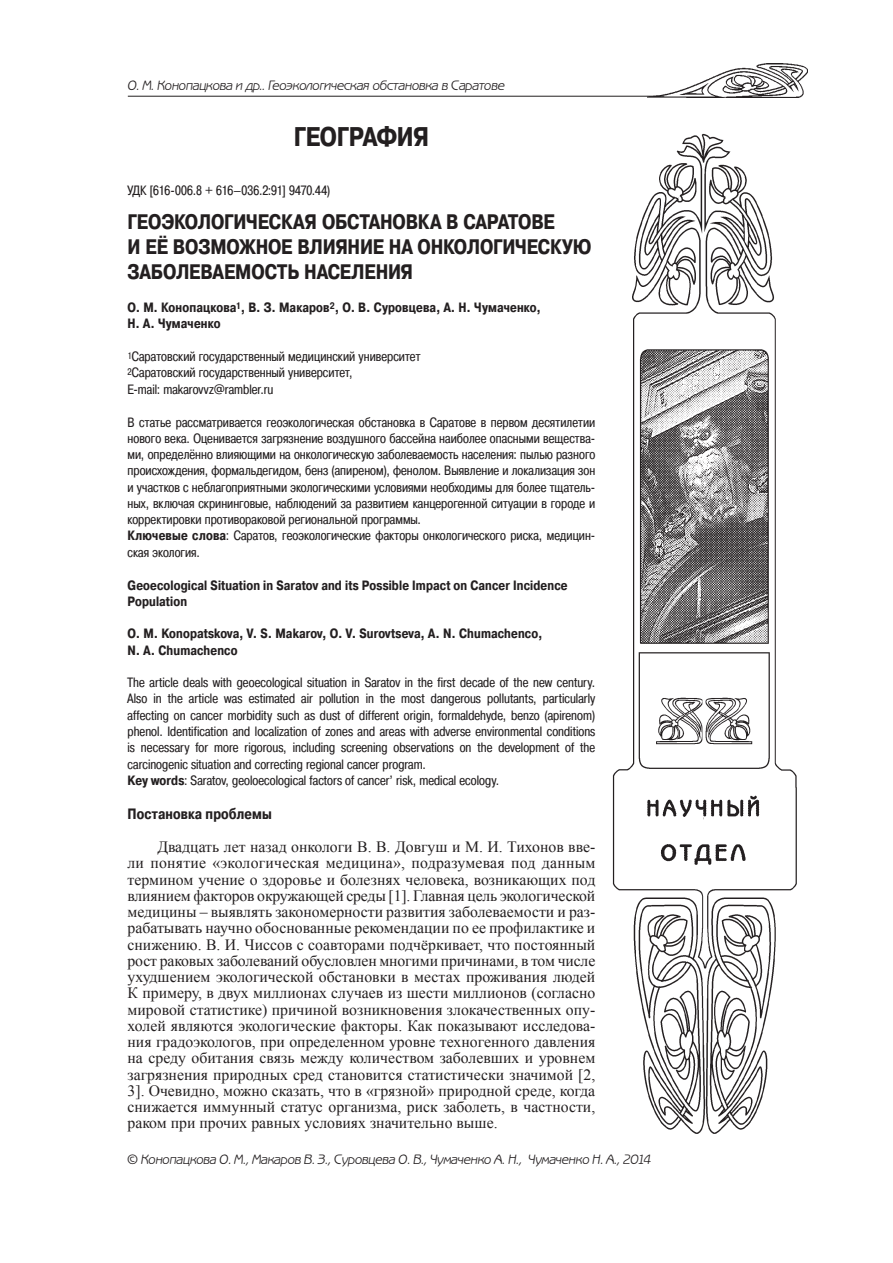
<style>
.page{position:relative;width:893px;height:1263px;background:#fff}
.page>*{position:absolute;margin:0;border:0;box-sizing:border-box;transform-origin:0 0}
.t1{font:700 27px "Pragmatica Cond C";letter-spacing:-.005em;color:#231f20}
.t2{font:700 21px/25.2px "Pragmatica Cond C";letter-spacing:.04em;color:#231f20}
.t3{font:15.75px/16.2px "Times New Roman";color:#231f20;text-align:justify}
.t4{font:700 15px "Pragmatica Cond C";letter-spacing:.01em;color:#231f20}
.t5{font:13.5px/16.2px "Pragmatica Cond C";letter-spacing:.005em;color:#231f20}
.t6{font:700 13.5px/16.2px "Pragmatica Cond C";letter-spacing:.01em;color:#231f20}
.t7{font:italic 13.5px "Benguiat Gothic C";color:#231f20}
.s1{font-weight:700}
</style>
<div class="page">
<img style="left:648px;top:63px;width:159px;height:34px">
<hr style="left:128px;top:96px;width:536px;height:1px;background:#231f20">
<img style="left:612px;top:133px;width:185px;height:1001px">
<p class="t7" style="left:128px;top:78px;width:379px">О. М. Конопацкова и др.. Геоэкологическая обстановка в Саратове</p>
<h1 class="t1" style="left:294px;top:121px;width:119px">ГЕОГРАФИЯ</h1>
<p class="t5" style="left:128px;top:182px;width:204px">УДК [616-006.8 + 616–036.2:91] 9470.44)</p>
<h2 class="t2" style="left:127px;top:209px;width:437px">Геоэкологическая обстановка в Саратове и её возможное вл ияние на онкологическую заболеваемость населения</h2>
<p class="t6" style="left:128px;top:299px;width:415px">О. М. Конопацкова<sup>1</sup>, В. З. Макаров<sup>2</sup>, О. В. Суровцева, А. Н . Чумаченко,<br>Н. А. Чумаченко</p>
<p class="t5" style="left:128px;top:348px;width:294px"><sup>1</sup>Саратовский государственный медицинский университет<br><sup>2</sup>Саратовский государственный университет,<br>E-mail: makarovvz@rambler.ru</p>
<p class="t5" style="left:128px;top:414px;width:469px">В статье рассматривается геоэкологическая обстановка в Саратове в первом десятилетии нового века. Оценивается загрязнение воздушного бассейна наиболее опасными вещества&shy;ми, определённо влияющими на онкологическую заболеваемость населения: пылью разного происхождения, формальдегидом, бенз (апиреном), фенолом. Выявление и локализация зон и участков с неблагоприятными экологическими условиями необходимы для более тщатель&shy;ных, включая скрининговые, наблюдений за развитием канцерогенной ситуации в городе и корректировки противораковой региональной программы.<br><span class="s1">Ключевые слова</span>: Саратов, геоэкологические факторы онкологического риска, медицин&shy;ская экология.</p>
<p class="t6" style="left:128px;top:577px;width:442px">Geoecological Situation in Saratov and its Possible Impact on Cancer Incidence<br>Population</p>
<p class="t6" style="left:128px;top:626px;width:416px">O. M. Konopatskova, V. S . Makarov, O. V. Surovtseva, A. N . Chumachenco,<br>N. A. Chumachenco</p>
<p class="t5" style="left:128px;top:674px;width:469px">The article deals with geoecological situation in Saratov in the first decade of the new century.<br>Also in the article was estimated air pollution in the most dangerous pollutants, particularly affecting on cancer morbidity such as dust of different origin, formaldehyde, benzo (apirenom) phenol. Identification and localization of zones and areas with adverse environmental conditions is necessary for more rigorous, including screening observations on the development of the carcinogenic situation and correcting regional cancer program.<br><span class="s1">Key words</span>: Saratov, geoloecological factors of cancer’ risk, medical ecology.</p>
<p class="t4" style="left:128px;top:806px;width:146px">Постановка проблемы</p>
<p class="t3" style="left:128px;top:838px;width:469px;text-indent:30px">Двадцать лет назад онкологи В. В. Довгуш и М. И. Тихонов вве&shy;ли понятие «экологическая медицина», подразумевая под данным термином учение о здоровье и болезнях человека, возникающих под влиянием факторов окружающей среды [1]. Главная цель экологической медицины – выявлять закономерности развития заболеваемости и раз&shy;рабатывать научно обоснованные рекомендации по ее профилактике и снижению. В. И. Чиссов c соавторами подчёркивает, что постоянный рост раковых заболеваний обусловлен многими причинами, в том числе ухудшением экологической обстановки в местах проживания людей К примеру, в двух миллионах случаев из шести миллионов (согласно мировой статистике) причиной возникновения злокачественных опу&shy;холей являются экологические факторы. Как показывают исследова&shy;ния градоэкологов, при определенном уровне техногенного давления на среду обитания связь между количеством заболевших и уровнем загрязнения природных сред становится статистически значимой [2, 3]. Очевидно, можно сказать, что в «грязной» природной среде, когда снижается иммунный статус организма, риск заболеть, в частности, раком при прочих равных условиях значительно выше.</p>
<p class="t7" style="left:128px;top:1152px;width:525px">© Конопацкова О. М., Макаров В. З., Суровцева О. В., Чумаченко А. Н., Чумаченко Н. А., 2014</p>
</div>
